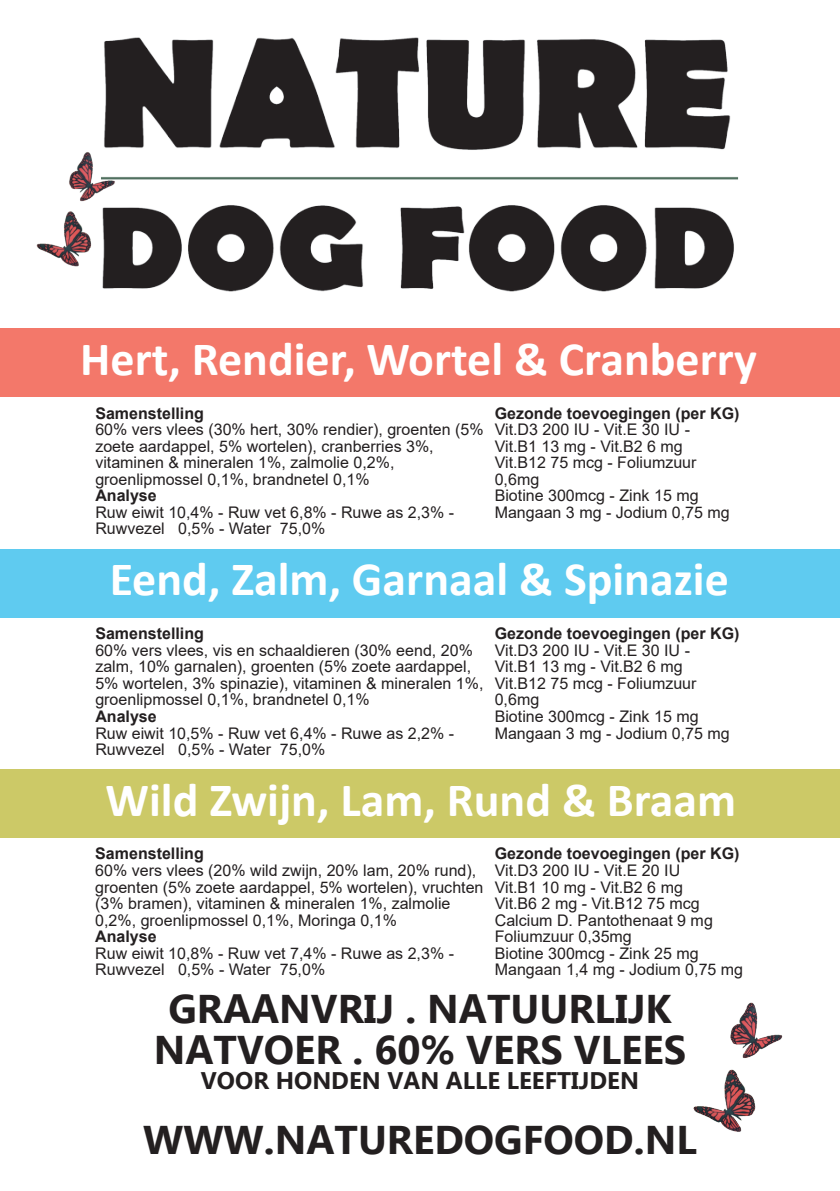
<style>
.page{position:relative;width:840px;height:1191px;background:#fff}
.page>*{position:absolute;margin:0;border:0;box-sizing:border-box;transform-origin:0 0}
.t1{font:700 48px "Calibri";color:#fff}
.t2{font:700 40px/41.2px "Ebrima";color:#231f20;text-align:center}
.t3{font:700 24px "Ebrima";color:#231f20}
.t4{font:16px/16.6px "Arial";color:#231f20}
.t5{font:700 16px "Arial";color:#231f20}
</style>
<div class="page">
<div style="left:0;top:329px;width:839px;height:68px;background:#f3786a"></div>
<div style="left:0;top:549px;width:839px;height:68px;background:#5fcbf0"></div>
<div style="left:0;top:769px;width:839px;height:68px;background:#ccc967"></div>
<img style="left:693px;top:1002px;width:90px;height:130px">
<img style="left:102px;top:37px;width:637px;height:255px">
<img style="left:36px;top:149px;width:82px;height:120px">
<h1 class="t1" style="left:80px;top:339px;width:678px">Hert, Rendier, Wortel &amp; Cranberry</h1>
<p class="t5" style="left:95px;top:407px;width:110px">Samenstelling</p>
<p class="t4" style="left:95px;top:423px;width:389px">60% vers vlees (30% hert, 30% rendier), groenten (5% zoete aardappel, 5% wortelen), cranberries 3%, vitaminen &amp; mineralen 1%, zalmolie 0,2%, groenlipmossel 0,1%, brandnetel 0,1%</p>
<p class="t5" style="left:95px;top:490px;width:63px">Analyse</p>
<p class="t4" style="left:95px;top:505px;width:360px">Ruw eiwit 10,4% - Ruw vet 6,8% - Ruwe as 2,3% -<br>Ruwvezel 0,5% - Water 75,0%</p>
<p class="t5" style="left:494px;top:407px;width:246px">Gezonde toevoegingen (per KG)</p>
<p class="t4" style="left:494px;top:423px;width:236px">Vit.D3 200 IU - Vit.E 30 IU -<br>Vit.B1 13 mg - Vit.B2 6 mg<br>Vit.B12 75 mcg - Foliumzuur<br>0,6mg<br>Biotine 300mcg - Zink 15 mg<br>Mangaan 3 mg - Jodium 0,75 mg</p>
<h1 class="t1" style="left:110px;top:559px;width:620px">Eend, Zalm, Garnaal &amp; Spinazie</h1>
<p class="t5" style="left:95px;top:627px;width:110px">Samenstelling</p>
<p class="t4" style="left:95px;top:643px;width:389px">60% vers vlees, vis en schaaldieren (30% eend, 20% zalm, 10% garnalen), groenten (5% zoete aardappel, 5% wortelen, 3% spinazie), vitaminen &amp; mineralen 1%, groenlipmossel 0,1%, brandnetel 0,1%</p>
<p class="t5" style="left:95px;top:710px;width:63px">Analyse</p>
<p class="t4" style="left:95px;top:726px;width:360px">Ruw eiwit 10,5% - Ruw vet 6,4% - Ruwe as 2,2% -<br>Ruwvezel 0,5% - Water 75,0%</p>
<p class="t5" style="left:494px;top:627px;width:246px">Gezonde toevoegingen (per KG)</p>
<p class="t4" style="left:494px;top:643px;width:236px">Vit.D3 200 IU - Vit.E 30 IU -<br>Vit.B1 13 mg - Vit.B2 6 mg<br>Vit.B12 75 mcg - Foliumzuur<br>0,6mg<br>Biotine 300mcg - Zink 15 mg<br>Mangaan 3 mg - Jodium 0,75 mg</p>
<h1 class="t1" style="left:105px;top:779px;width:631px">Wild Zwijn, Lam, Rund &amp; Braam</h1>
<p class="t5" style="left:95px;top:847px;width:110px">Samenstelling</p>
<p class="t4" style="left:95px;top:863px;width:389px">60% vers vlees (20% wild zwĳn, 20% lam, 20% rund), groenten (5% zoete aardappel, 5% wortelen), vruchten (3% bramen), vitaminen &amp; mineralen 1%, zalmolie 0,2%, groenlipmossel 0,1%, Moringa 0,1%</p>
<p class="t5" style="left:95px;top:930px;width:63px">Analyse</p>
<p class="t4" style="left:95px;top:946px;width:360px">Ruw eiwit 10,8% - Ruw vet 7,4% - Ruwe as 2,3% -<br>Ruwvezel 0,5% - Water 75,0%</p>
<p class="t5" style="left:494px;top:847px;width:246px">Gezonde toevoegingen (per KG)</p>
<p class="t4" style="left:494px;top:863px;width:250px">Vit.D3 200 IU - Vit.E 20 IU<br>Vit.B1 10 mg - Vit.B2 6 mg<br>Vit.B6 2 mg - Vit.B12 75 mcg<br>Calcium D. Pantothenaat 9 mg<br>Foliumzuur 0,35mg<br>Biotine 300mcg - Zink 25 mg<br>Mangaan 1,4 mg - Jodium 0,75 mg</p>
<h2 class="t2" style="left:154px;top:992px;width:533px">GRAANVRĲ . NATUURLĲK<br>NATVOER . 60% VERS VLEES</h2>
<h3 class="t3" style="left:201px;top:1071px;width:439px">VOOR HONDEN VAN ALLE LEEFTĲDEN</h3>
<h2 class="t2" style="left:143px;top:1123px;width:555px">WWW.NATUREDOGFOOD.NL</h2>
</div>
